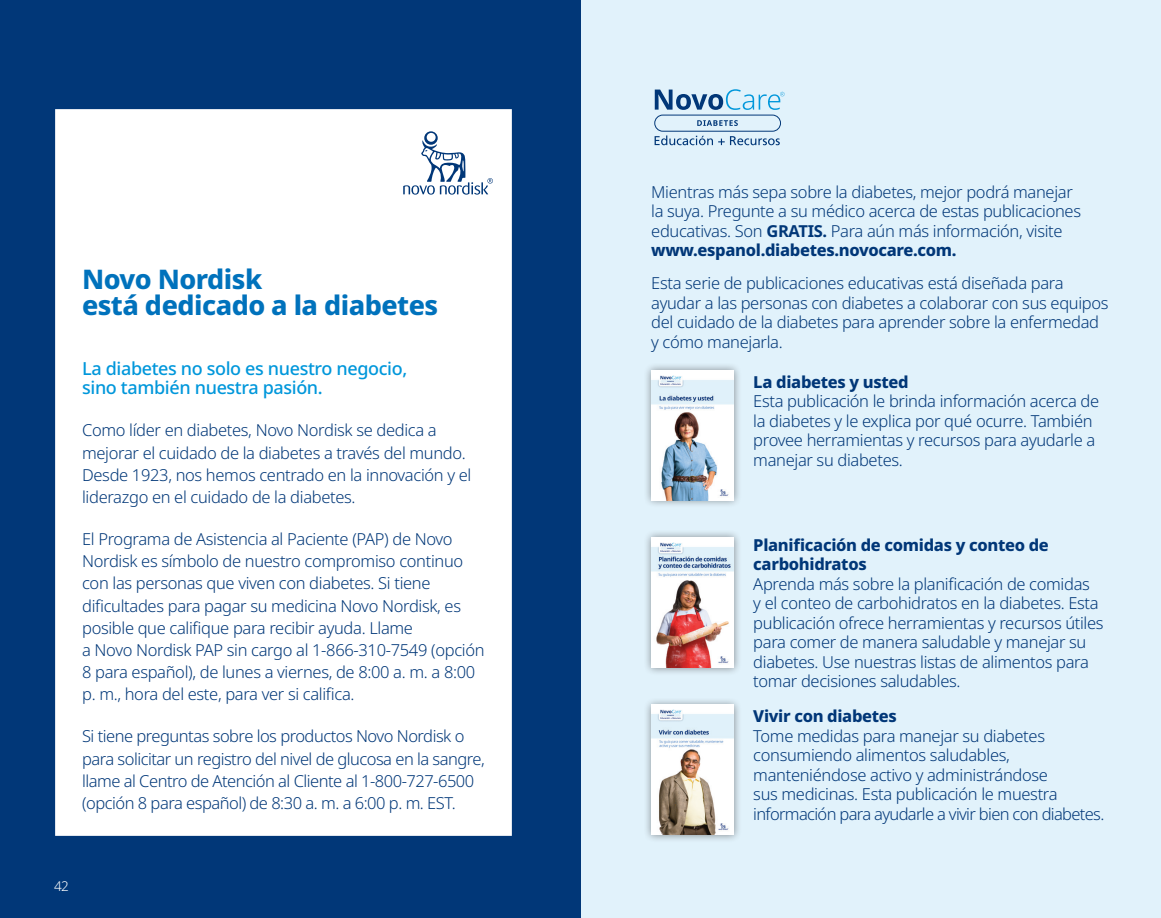
<style>
.page{position:relative;width:1161px;height:918px;background:#fff}
.page>*{position:absolute;margin:0;border:0;box-sizing:border-box;transform-origin:0 0}
.Headline{font:800 27px/25.5px "Apis";letter-spacing:-.02em;color:#0072bc}
.minor_subhead{font:500 18px/19.5px "Apis";letter-spacing:-.02em;color:#0097db}
.body_text{font:300 16.5px/19.5px "Apis";letter-spacing:-.02em;color:#013778}
.t1{font:300 13.5px "Apis";color:#fff}
.s1{font-weight:700}
.s2{font-weight:800}
</style>
<div class="page">
<div style="left:582px;top:0;width:579px;height:918px;background:#e1f2fb"></div>
<div style="left:643px;top:362px;width:99px;height:147px;background:#231f20;opacity:.5"></div>
<img style="left:652px;top:370px;width:82px;height:130px">
<div style="left:643px;top:529px;width:99px;height:147px;background:#231f20;opacity:.5"></div>
<img style="left:652px;top:538px;width:82px;height:129px">
<div style="left:643px;top:697px;width:99px;height:146px;background:#231f20;opacity:.5"></div>
<img style="left:652px;top:705px;width:82px;height:130px">
<svg style="left:655px;top:89px;width:130px;height:21px"></svg>
<div style="left:654px;top:115px;width:127px;height:17px;border:1px solid #013778;border-radius:8px"></div>
<svg style="left:697px;top:120px;width:41px;height:6px"></svg>
<svg style="left:655px;top:135px;width:125px;height:10px"></svg>
<div style="left:0;top:0;width:580px;height:918px;background:#013778"></div>
<div style="left:55px;top:109px;width:457px;height:727px;background:#fff"></div>
<svg style="left:403px;top:131px;width:90px;height:64px"></svg>
<p class="Headline" style="left:82px;top:267px;width:357px">Novo Nordisk<br>está dedicado a la diabetes</p>
<p class="minor_subhead" style="left:82px;top:359px;width:327px">La diabetes no solo es nuestro negocio, sino también nuestra pasión.</p>
<p class="body_text" style="left:82px;top:420px;width:391px;line-height:22.2px">Como líder en diabetes, Novo Nordisk se dedica a mejorar el cuidado de la diabetes a través del mundo.<br>Desde 1923, nos hemos centrado en la innovación y el liderazgo en el cuidado de la diabetes.</p>
<p class="body_text" style="left:82px;top:529px;width:404px;line-height:22.2px">El Programa de Asistencia al Paciente (PAP) de Novo Nordisk es símbolo de nuestro compromiso continuo con las personas que viven con diabetes. Si tiene dificultades para pagar su medicina Novo Nordisk, es posible que califique para recibir ayuda. Llame<br>a Novo Nordisk PAP sin cargo al 1-866-310-7549 (opción 8 para español), de lunes a viernes, de 8:00 a. m. a 8:00 p. m., hora del este, para ver si califica.</p>
<p class="body_text" style="left:82px;top:726px;width:404px;line-height:22.2px">Si tiene preguntas sobre los productos Novo Nordisk o para solicitar un registro del nivel de glucosa en la sangre, llame al Centro de Atención al Cliente al 1-800-727-6500 (opción 8 para español) de 8:30 a. m. a 6:00 p. m. EST.</p>
<p class="t1" style="left:54px;top:877px;width:17px">42</p>
<p class="body_text" style="left:651px;top:183px;width:431px">Mientras más sepa sobre la diabetes, mejor podrá manejar la suya. Pregunte a su médico acerca de estas publicaciones educativas. Son <span class="s1">GRATIS.</span> Para aún más información, visite <span class="s2">www.espanol.diabetes.novocare.com.</span></p>
<p class="body_text" style="left:651px;top:274px;width:459px">Esta serie de publicaciones educativas está diseñada para ayudar a las personas con diabetes a colaborar con sus equipos del cuidado de la diabetes para aprender sobre la enfermedad y cómo manejarla.</p>
<p class="body_text" style="left:753px;top:372px;width:347px"><span class="s2">La diabetes y usted<br></span>Esta publicación le brinda información acerca de la diabetes y le explica por qué ocurre. También provee herramientas y recursos para ayudarle a manejar su diabetes.</p>
<p class="body_text" style="left:753px;top:536px;width:352px"><span class="s2">Planificación de comidas y conteo de carbohidratos<br></span>Aprenda más sobre la planificación de comidas<br>y el conteo de carbohidratos en la diabetes. Esta publicación ofrece herramientas y recursos útiles para comer de manera saludable y manejar su diabetes. Use nuestras listas de alimentos para tomar decisiones saludables.</p>
<p class="body_text" style="left:753px;top:707px;width:353px"><span class="s2">Vivir con diabetes<br></span>Tome medidas para manejar su diabetes consumiendo alimentos saludables, manteniéndose activo y administrándose<br>sus medicinas. Esta publicación le muestra información para ayudarle a vivir bien con diabetes.</p>
</div>
